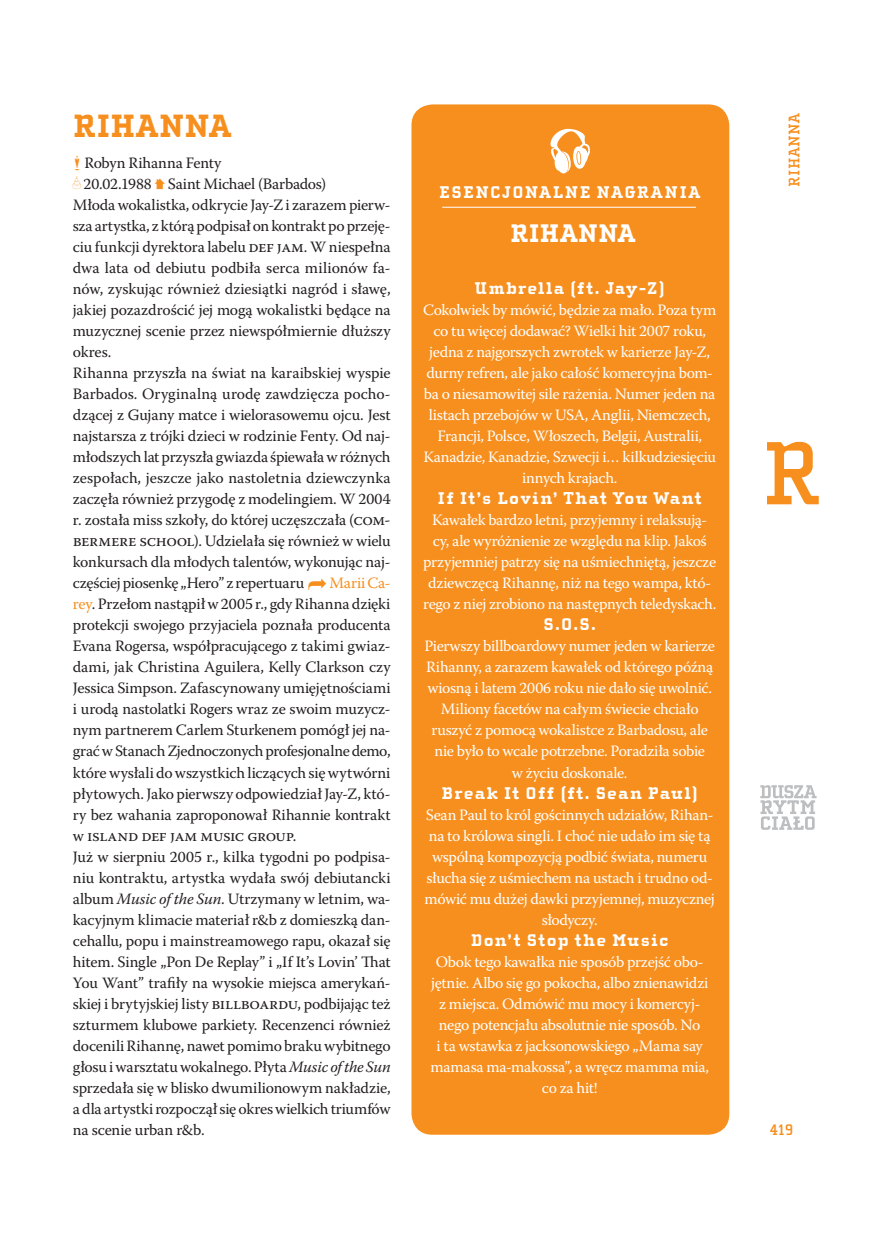
<style>
.page{position:relative;width:874px;height:1241px;background:#fff}
.page>*{position:absolute;margin:0;border:0;box-sizing:border-box;transform-origin:0 0}
.t1{font:700 91.88px "Cholla Slab";color:#f78f1e}
.t2{font:700 33.25px "Cholla Slab Pl Ult";letter-spacing:-.005em;color:#f78f1e}
.t3{font:700 26.25px "Cholla Slab Pl Ult";color:#fff}
.t4{font:700 17.5px "Cholla Slab Pl Ult";letter-spacing:.075em;color:#fff}
.t5{font:16.62px "Warnock Pro";letter-spacing:-.02em;color:#231f20}
.t6{font:15.75px/21px "Warnock Pro";letter-spacing:-.005em;color:#231f20;text-align:justify}
.t7{font:15.75px/21px "Warnock Pro";letter-spacing:-.02em;color:#fff;text-align:center}
.t8{font:700 15.75px "Cholla Slab";letter-spacing:.015em;color:#f78f1e}
.s1{font-size:16.62px}
.s2{color:#f78f1e}
.s3{font-size:15.75px}
.s4{font-style:italic}
</style>
<div class="page">
<svg style="left:760px;top:785px;width:56px;height:44px"></svg>
<svg style="left:73px;top:176px;width:7px;height:13px"></svg>
<svg style="left:154px;top:179px;width:11px;height:10px"></svg>
<div style="left:411px;top:104px;width:318px;height:1030px;background:#f78f1e;border-radius:21px"></div>
<hr style="left:442px;top:207px;width:253px;height:1px;background:#fff">
<h2 class="t2" style="left:73px;top:107px;width:160px">RIHANNA</h2>
<p class="t6" style="left:84px;top:152px;width:138px">Robyn Rihanna Fenty</p>
<p class="t6" style="left:83px;top:173px;width:244px">20.02.1988 Saint Michael (Barbados)</p>
<p class="t6" style="left:73px;top:194px;width:319px">Młoda wokalistka, odkrycie Jay-Z i zarazem pierw-</p>
<p class="t6" style="left:73px;top:215px;width:319px">sza artystka, z którą podpisał on kontrakt po przeję-</p>
<p class="t6" style="left:73px;top:236px;width:319px">ciu funkcji dyrektora labelu <span class="s1">Def Jam</span>. W niespełna</p>
<p class="t6" style="left:73px;top:257px;width:319px">dwa lata od debiutu podbiła serca milionów fa-</p>
<p class="t6" style="left:73px;top:278px;width:319px">nów, zyskując również dziesiątki nagród i sławę,</p>
<p class="t6" style="left:73px;top:299px;width:319px">jakiej pozazdrościć jej mogą wokalistki będące na</p>
<p class="t6" style="left:73px;top:320px;width:319px">muzycznej scenie przez niewspółmiernie dłuższy</p>
<p class="t6" style="left:73px;top:341px;width:40px">okres.</p>
<p class="t6" style="left:73px;top:362px;width:319px">Rihanna przyszła na świat na karaibskiej wyspie</p>
<p class="t6" style="left:73px;top:383px;width:319px">Barbados. Oryginalną urodę zawdzięcza pocho-</p>
<p class="t6" style="left:73px;top:404px;width:319px">dzącej z Gujany matce i wielorasowemu ojcu. Jest</p>
<p class="t6" style="left:73px;top:425px;width:319px">najstarsza z trójki dzieci w rodzinie Fenty. Od naj-</p>
<p class="t6" style="left:73px;top:446px;width:319px">młodszych lat przyszła gwiazda śpiewała w różnych</p>
<p class="t6" style="left:73px;top:467px;width:319px">zespołach, jeszcze jako nastoletnia dziewczynka</p>
<p class="t6" style="left:73px;top:488px;width:319px">zaczęła również przygodę z modelingiem. W 2004</p>
<p class="t6" style="left:73px;top:509px;width:319px">r. została miss szkoły, do której uczęszczała (<span class="s1">Com-</span></p>
<p class="t6" style="left:73px;top:530px;width:319px"><span class="s1">bermere School</span>). Udzielała się również w wielu</p>
<p class="t6" style="left:73px;top:551px;width:319px">konkursach dla młodych talentów, wykonując naj-</p>
<p class="t6" style="left:73px;top:572px;width:233px">częściej piosenkę „Hero” z repertuaru</p>
<p class="t6" style="left:73px;top:572px;width:319px;text-indent:256px"><span class="s2">Marii Ca&shy;rey</span>. Przełom nastąpił w 2005 r., gdy Rihanna dzięki protekcji swojego przyjaciela poznała producenta Evana Rogersa, współpracującego z takimi gwiaz&shy;dami, jak Christina Aguilera, Kelly Clarkson czy Jessica Simpson. Zafascynowany umięjętnościami i urodą nastolatki Rogers wraz ze swoim muzycz&shy;nym partnerem Carlem Sturkenem pomógł jej na&shy;grać w Stanach Zjednoczonych profesjonalne demo, które wysłali do wszystkich liczących się wytwórni płytowych. Jako pierwszy odpowiedział Jay-Z, któ&shy;ry bez wahania zaproponował Rihannie kontrakt</p>
<p class="t5" style="left:73px;top:825px;width:225px"><span class="s3">w</span> Island Def Jam Music Group<span class="s3">.</span></p>
<p class="t6" style="left:73px;top:845px;width:319px">Już w sierpniu 2005 r., kilka tygodni po podpisa&shy;niu kontraktu, artystka wydała swój debiutancki album <span class="s4">Music of the Sun</span>. Utrzymany w letnim, wa&shy;kacyjnym klimacie materiał r&amp;b z domieszką dan&shy;cehallu, popu i mainstreamowego rapu, okazał się hitem. Single „Pon De Replay” i „If It’s Lovin’ That You Want” trafiły na wysokie miejsca amerykań&shy;skiej i brytyjskiej listy <span class="s1">Billboardu</span>, podbijając też szturmem klubowe parkiety. Recenzenci również docenili Rihannę, nawet pomimo braku wybitnego głosu i warsztatu wokalnego. Płyta <span class="s4">Music of the Sun </span>sprzedała się w blisko dwumilionowym nakładzie, a dla artystki rozpoczął się okres wielkich triumfów na scenie urban r&amp;b.</p>
<p class="t4" style="left:439px;top:182px;width:262px">ESENCJONALNE NAGRANIA</p>
<h3 class="t3" style="left:510px;top:218px;width:126px">RIHANNA</h3>
<p class="t4" style="left:474px;top:278px;width:192px">Umbrella (ft. Jay-Z)</p>
<p class="t7" style="left:423px;top:299px;width:294px">Cokolwiek by mówić, będzie za mało. Poza tym co tu więcej dodawać? Wielki hit 2007 roku, jedna z najgorszych zwrotek w karierze Jay-Z, durny refren, ale jako całość komercyjna bom&shy;ba o niesamowitej sile rażenia. Numer jeden na listach przebojów w USA, Anglii, Niemczech, Francji, Polsce, Włoszech, Belgii, Australii, Kanadzie, Kanadzie, Szwecji i… kilkudziesięciu innych krajach.</p>
<p class="t4" style="left:437px;top:488px;width:266px">If It’s Lovin’ That You Want</p>
<p class="t7" style="left:423px;top:509px;width:294px">Kawałek bardzo letni, przyjemny i relaksują&shy;cy, ale wyróżnienie ze względu na klip. Jakoś przyjemniej patrzy się na uśmiechniętą, jeszcze dziewczęcą Rihannę, niż na tego wampa, któ&shy;rego z niej zrobiono na następnych teledyskach.</p>
<p class="t4" style="left:543px;top:614px;width:54px">S.O.S.</p>
<p class="t7" style="left:424px;top:635px;width:292px">Pierwszy billboardowy numer jeden w karierze Rihanny, a zarazem kawałek od którego późną wiosną i latem 2006 roku nie dało się uwolnić.<br>Miliony facetów na całym świecie chciało ruszyć z pomocą wokalistce z Barbadosu, ale nie było to wcale potrzebne. Poradziła sobie<br>w życiu doskonale.</p>
<p class="t4" style="left:441px;top:782px;width:258px">Break It Off (ft. Sean Paul)</p>
<p class="t7" style="left:424px;top:803px;width:291px">Sean Paul to król gościnnych udziałów, Rihan&shy;na to królowa singli. I choć nie udało im się tą wspólną kompozycją podbić świata, numeru słucha się z uśmiechem na ustach i trudno od&shy;mówić mu dużej dawki przyjemnej, muzycznej słodyczy.</p>
<p class="t4" style="left:470px;top:929px;width:199px">Don’t Stop the Music</p>
<p class="t7" style="left:430px;top:950px;width:280px">Obok tego kawałka nie sposób przejść obo&shy;jętnie. Albo się go pokocha, albo znienawidzi z miejsca. Odmówić mu mocy i komercyj&shy;nego potencjału absolutnie nie sposób. No<br>i ta wstawka z jacksonowskiego „Mama say mamasa ma-makossa”, a wręcz mamma mia, co za hit!</p>
<p class="t8" style="left:785px;top:186px;width:75px;rotate:-90deg">RIHANNA</p>
<h1 class="t1" style="left:761px;top:423px;width:61px">R</h1>
<p class="t8" style="left:769px;top:1120px;width:25px">419</p>
</div>
